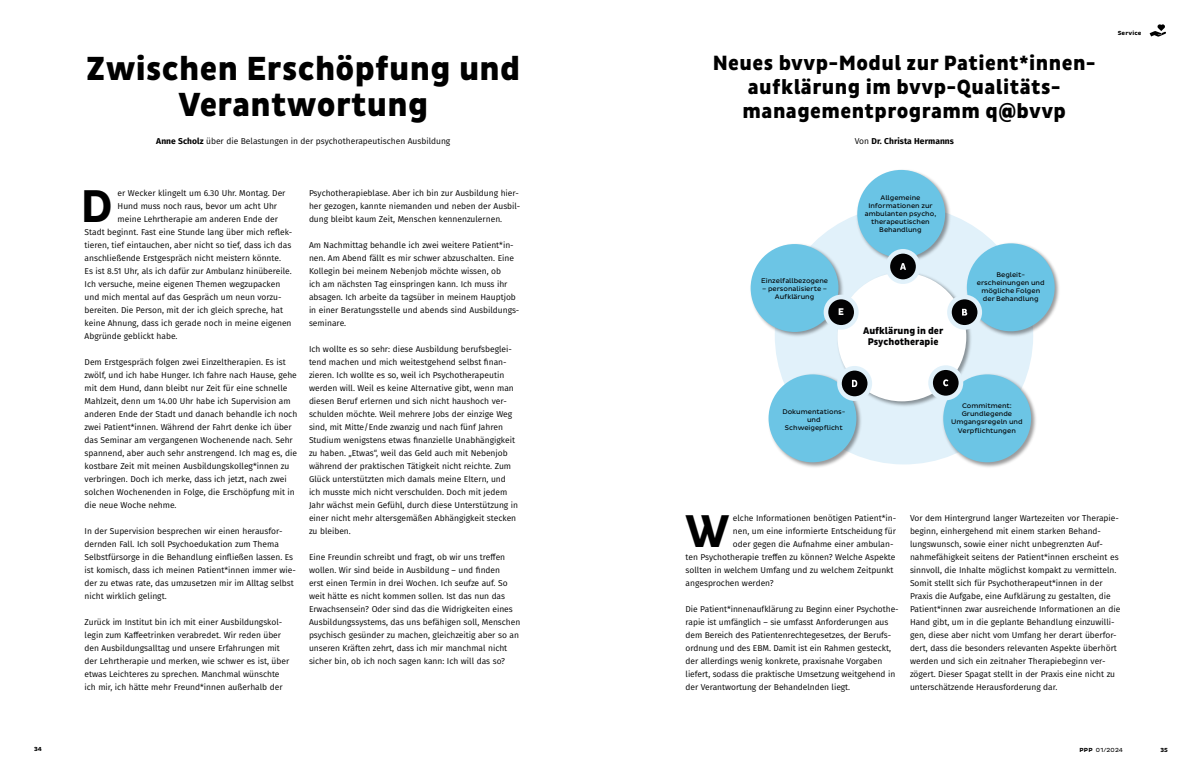
<style>
.page{position:relative;width:1202px;height:783px;background:#fff}
.page>*{position:absolute;margin:0;border:0;box-sizing:border-box;transform-origin:0 0}
.t1{font:700 46.7px "Pluto Sans Cond";color:#000}
.t2{font:800 34px/36px "Pluto Sans Cond";letter-spacing:.01em;color:#000;text-align:center}
.t3{font:800 21px/24px "Pluto Sans Cond";letter-spacing:.02em;color:#000;text-align:center}
.t4{font:800 9.9px/11.8px "Pluto Sans Cond";color:#020203;text-align:center}
.t5{font:800 9.9px "Pluto Sans Cond";color:#fff}
.t6{font:8.5px/13px "Fira Sans";color:#000}
.t7{font:700 8.5px "Fira Sans";letter-spacing:.005em;color:#000}
.t8{font:6.8px/8.1px "Pluto Sans";color:#020203;text-align:center}
.t9{font:700 6px "Pluto Sans";letter-spacing:.025em;color:#000}
.t10{font:6px "Pluto Sans";letter-spacing:.025em;color:#000}
.s1{font-weight:700}
.s2{font-weight:400}
</style>
<div class="page">
<svg style="left:1150px;top:24px;width:16px;height:13px"></svg>
<svg style="left:775px;top:215px;width:258px;height:250px;fill:#e1f1fa"></svg>
<img style="left:941px;top:372px;width:95px;height:95px">
<div style="left:943px;top:374px;width:88px;height:88px;background:#6cc5e5;border-radius:50%"></div>
<img style="left:769px;top:372px;width:94px;height:95px">
<div style="left:768px;top:374px;width:88px;height:88px;background:#6cc5e5;border-radius:50%"></div>
<img style="left:750px;top:241px;width:95px;height:98px">
<div style="left:751px;top:244px;width:87px;height:88px;background:#6cc5e5;border-radius:50%"></div>
<img style="left:964px;top:241px;width:95px;height:97px">
<div style="left:967px;top:243px;width:88px;height:88px;background:#6ac4e5;border-radius:50%"></div>
<img style="left:855px;top:169px;width:97px;height:94px">
<div style="left:857px;top:170px;width:88px;height:88px;background:#6ac4e5;border-radius:50%"></div>
<img style="left:835px;top:270px;width:138px;height:138px">
<svg style="left:888px;top:251px;width:30px;height:30px"></svg>
<div style="left:885px;top:249px;width:35px;height:35px;border:5px solid #e1f1fa;border-radius:50%"></div>
<svg style="left:949px;top:297px;width:31px;height:30px"></svg>
<div style="left:947px;top:294px;width:35px;height:35px;border:5px solid #e1f1fa;border-radius:50%"></div>
<svg style="left:837px;top:263px;width:130px;height:138px"></svg>
<div style="left:826px;top:297px;width:30px;height:30px;background:#020203;border-radius:50%"></div>
<div style="left:824px;top:294px;width:35px;height:35px;border:5px solid #e1f1fa;border-radius:50%"></div>
<h2 class="t2" style="left:86px;top:51px;width:436px">Zwischen Erschöpfung und<br>Verantwortung</h2>
<p class="t6" style="left:156px;top:134px;width:296px"><span class="s1">Anne Scholz</span> über die Belastungen in der psychotherapeutischen Ausbildung</p>
<h1 class="t1" style="left:81px;top:179px;width:33px">D</h1>
<p class="t6" style="left:118px;top:186px;width:169px">er Wecker klingelt um 6.30 Uhr. Montag. Der</p>
<p class="t6" style="left:118px;top:199px;width:161px">Hund muss noch raus, bevor um acht Uhr</p>
<p class="t6" style="left:118px;top:212px;width:162px">meine Lehrtherapie am anderen Ende der</p>
<p class="t6" style="left:85px;top:225px;width:209px">Stadt beginnt. Fast eine Stunde lang über mich reflek-</p>
<p class="t6" style="left:85px;top:238px;width:208px">tieren, tief eintauchen, aber nicht so tief, dass ich das</p>
<p class="t6" style="left:85px;top:251px;width:198px">anschließende Erstgespräch nicht meistern könnte.</p>
<p class="t6" style="left:85px;top:264px;width:209px">Es ist 8.51 Uhr, als ich dafür zur Ambulanz hinübereile.</p>
<p class="t6" style="left:85px;top:277px;width:197px">Ich versuche, meine eigenen Themen wegzupacken</p>
<p class="t6" style="left:85px;top:290px;width:199px">und mich mental auf das Gespräch um neun vorzu-</p>
<p class="t6" style="left:85px;top:303px;width:200px">bereiten. Die Person, mit der ich gleich spreche, hat</p>
<p class="t6" style="left:85px;top:316px;width:208px">keine Ahnung, dass ich gerade noch in meine eigenen</p>
<p class="t6" style="left:85px;top:329px;width:94px">Abgründe geblickt habe.</p>
<p class="t6" style="left:85px;top:355px;width:214px">Dem Erstgespräch folgen zwei Einzeltherapien. Es ist zwölf, und ich habe Hunger. Ich fahre nach Hause, gehe mit dem Hund, dann bleibt nur Zeit für eine schnelle Mahlzeit, denn um 14.00 Uhr habe ich Supervision am anderen Ende der Stadt und danach behandle ich noch zwei Patient*innen. Während der Fahrt denke ich über das Seminar am vergangenen Wochenende nach. Sehr spannend, aber auch sehr anstrengend. Ich mag es, die kostbare Zeit mit meinen Ausbildungskolleg*innen zu verbringen. Doch ich merke, dass ich jetzt, nach zwei solchen Wochenenden in Folge, die Erschöpfung mit in die neue Woche nehme.</p>
<p class="t6" style="left:85px;top:524px;width:213px">In der Supervision besprechen wir einen herausfor&shy;dernden Fall. Ich soll Psychoedukation zum Thema Selbstfürsorge in die Behandlung einfließen lassen. Es ist komisch, dass ich meinen Patient*innen immer wie&shy;der zu etwas rate, das umzusetzen mir im Alltag selbst nicht wirklich gelingt.</p>
<p class="t6" style="left:85px;top:615px;width:206px">Zurück im Institut bin ich mit einer Ausbildungskol&shy;legin zum Kaffeetrinken verabredet. Wir reden über den Ausbildungsalltag und unsere Erfahrungen mit der Lehrtherapie und merken, wie schwer es ist, über etwas Leichteres zu sprechen. Manchmal wünschte ich mir, ich hätte mehr Freund*innen außerhalb der</p>
<p class="t6" style="left:309px;top:186px;width:213px">Psychotherapieblase. Aber ich bin zur Ausbildung hier&shy;her gezogen, kannte niemanden und neben der Ausbil&shy;dung bleibt kaum Zeit, Menschen kennenzulernen.</p>
<p class="t6" style="left:309px;top:238px;width:212px">Am Nachmittag behandle ich zwei weitere Patient*in&shy;nen. Am Abend fällt es mir schwer abzuschalten. Eine Kollegin bei meinem Nebenjob möchte wissen, ob<br>ich am nächsten Tag einspringen kann. Ich muss ihr absagen. Ich arbeite da tagsüber in meinem Hauptjob in einer Beratungsstelle und abends sind Ausbildungs&shy;seminare.</p>
<p class="t6" style="left:309px;top:342px;width:211px">Ich wollte es so sehr: diese Ausbildung berufsbeglei&shy;tend machen und mich weitestgehend selbst finan&shy;zieren. Ich wollte es so, weil ich Psychotherapeutin werden will. Weil es keine Alternative gibt, wenn man diesen Beruf erlernen und sich nicht haushoch ver&shy;schulden möchte. Weil mehrere Jobs der einzige Weg sind, mit Mitte/Ende zwanzig und nach fünf Jahren Studium wenigstens etwas finanzielle Unabhängigkeit zu haben. „Etwas“, weil das Geld auch mit Nebenjob während der praktischen Tätigkeit nicht reichte. Zum Glück unterstützten mich damals meine Eltern, und ich musste mich nicht verschulden. Doch mit jedem Jahr wächst mein Gefühl, durch diese Unterstützung in einer nicht mehr altersgemäßen Abhängigkeit stecken zu bleiben.</p>
<p class="t6" style="left:309px;top:550px;width:213px">Eine Freundin schreibt und fragt, ob wir uns treffen wollen. Wir sind beide in Ausbildung – und finden<br>erst einen Termin in drei Wochen. Ich seufze auf. So weit hätte es nicht kommen sollen. Ist das nun das Erwachsensein? Oder sind das die Widrigkeiten eines Ausbildungssystems, das uns befähigen soll, Menschen psychisch gesünder zu machen, gleichzeitig aber so an unseren Kräften zehrt, dass ich mir manchmal nicht sicher bin, ob ich noch sagen kann: Ich will das so?</p>
<h3 class="t3" style="left:713px;top:51px;width:385px">Neues bvvp-Modul zur Patient*innen&shy;aufklärung im bvvp-Qualitäts&shy;managementprogramm q@bvvp</h3>
<p class="t7" style="left:855px;top:134px;width:101px"><span class="s2">Von</span> Dr. Christa Hermanns</p>
<p class="t8" style="left:761px;top:276px;width:68px">Einzelfallbezogene</p>
<p class="t8" style="left:762px;top:284px;width:67px">– personalisierte –<br>Aufklärung</p>
<p class="t5" style="left:838px;top:306px;width:7px">E</p>
<p class="t8" style="left:865px;top:193px;width:73px">Allgemeine<br>Informationen zur ambulanten psycho, therapeutischen<br>Behandlung</p>
<p class="t4" style="left:863px;top:324px;width:82px">Aufklärung in der<br>Psychotherapie</p>
<p class="t8" style="left:977px;top:271px;width:69px">Begleit&shy;erscheinungen und mögliche Folgen der Behandlung</p>
<p class="t8" style="left:782px;top:407px;width:65px">Dokumentations&shy;und<br>Schweigepflicht</p>
<p class="t8" style="left:951px;top:401px;width:73px">Commitment:<br>Grundlegende<br>Umgangsregeln und<br>Verpflichtungen</p>
<p class="t9" style="left:1118px;top:29px;width:25px">Service</p>
<h1 class="t1" style="left:685px;top:504px;width:46px">W</h1>
<p class="t6" style="left:733px;top:511px;width:165px">elche Informationen benötigen Patient*in-</p>
<p class="t6" style="left:733px;top:524px;width:164px">nen, um eine informierte Entscheidung für</p>
<p class="t6" style="left:733px;top:537px;width:162px">oder gegen die Aufnahme einer ambulan-</p>
<p class="t6" style="left:686px;top:550px;width:211px">ten Psychotherapie treffen zu können? Welche Aspekte</p>
<p class="t6" style="left:686px;top:563px;width:210px">sollten in welchem Umfang und zu welchem Zeitpunkt</p>
<p class="t6" style="left:686px;top:576px;width:90px">angesprochen werden?</p>
<p class="t6" style="left:686px;top:602px;width:215px">Die Patient*innenaufklärung zu Beginn einer Psychothe&shy;rapie ist umfänglich – sie umfasst Anforderungen aus dem Bereich des Patientenrechtegesetzes, der Berufs&shy;ordnung und des EBM. Damit ist ein Rahmen gesteckt, der allerdings wenig konkrete, praxisnahe Vorgaben liefert, sodass die praktische Umsetzung weitgehend in der Verantwortung der Behandelnden liegt.</p>
<p class="t6" style="left:910px;top:511px;width:212px">Vor dem Hintergrund langer Wartezeiten vor Therapie&shy;beginn, einhergehend mit einem starken Behand&shy;lungswunsch, sowie einer nicht unbegrenzten Auf&shy;nahmefähigkeit seitens der Patient*innen erscheint es sinnvoll, die Inhalte möglichst kompakt zu vermitteln.<br>Somit stellt sich für Psychotherapeut*innen in der Praxis die Aufgabe, eine Aufklärung zu gestalten, die Patient*innen zwar ausreichende Informationen an die Hand gibt, um in die geplante Behandlung einzuwilli&shy;gen, diese aber nicht vom Umfang her derart überfor&shy;dert, dass die besonders relevanten Aspekte überhört werden und sich ein zeitnaher Therapiebeginn ver&shy;zögert. Dieser Spagat stellt in der Praxis eine nicht zu unterschätzende Herausforderung dar.</p>
<p class="t9" style="left:34px;top:745px;width:10px">34</p>
<p class="t10" style="left:1079px;top:746px;width:45px"><span class="s1">PPP</span> 01/2024</p>
<p class="t9" style="left:1160px;top:746px;width:9px">35</p>
</div>
